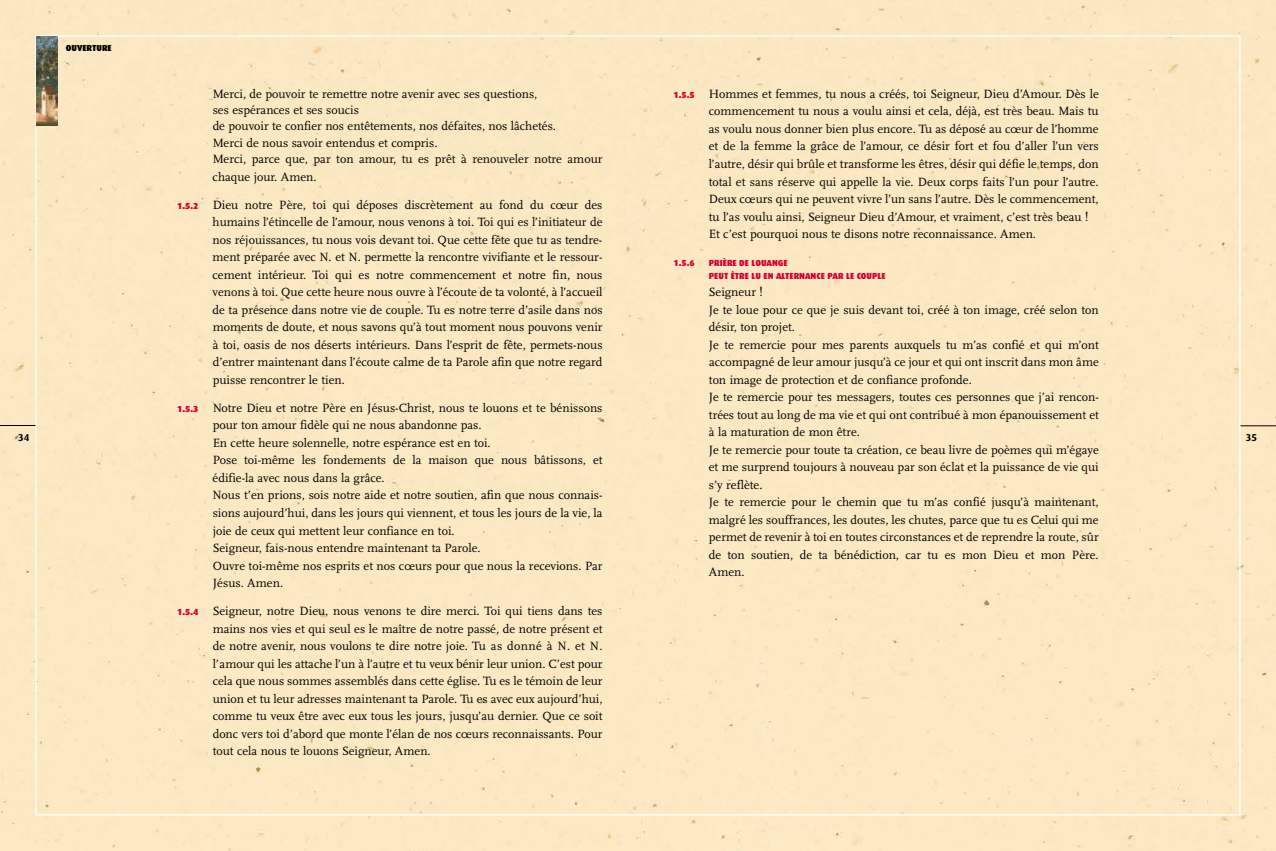
<style>
.page{position:relative;width:1276px;height:851px;background:#fff}
.page>*{position:absolute;margin:0;border:0;box-sizing:border-box;transform-origin:0 0}
.t1{font:12.5px/17.5px "Scala";color:#000}
.t2{font:700 10px "Dax";color:#000}
.t3{font:900 8.75px/12.5px "Dax";color:#d40032}
.t4{font:900 8.75px "Dax";color:#000}
.s1{font-family:"Dax";font-weight:900;font-size:8.75px;color:#d40032}
</style>
<div class="page">
<div style="left:0;top:0;width:1276px;height:850px;background:#fce8c3"></div>
<hr style="left:1240px;top:425px;width:36px;height:1px;background:#000">
<hr style="left:0;top:425px;width:35px;height:1px;background:#000">
<img style="left:37px;top:37px;width:21px;height:88px">
<p class="t4" style="left:66px;top:43px;width:47px">OUVERTURE</p>
<p class="t2" style="left:18px;top:431px;width:13px">34</p>
<p class="t1" style="left:213px;top:86px;width:391px;line-height:16.2px">Merci, de pouvoir te remettre notre avenir avec ses questions,<br>ses espérances et ses soucis<br>de pouvoir te confier nos entêtements, nos défaites, nos lâchetés.<br>Merci de nous savoir entendus et compris.<br>Merci, parce que, par ton amour, tu es prêt à renouveler notre amour</p>
<p class="t1" style="left:213px;top:168px;width:105px">chaque jour. Amen.</p>
<p class="t1" style="left:212px;top:196px;width:391px;text-align:justify;text-indent:-35px"><span class="s1">1.5.2</span> Dieu notre Père, toi qui déposes discrètement au fond du cœur des humains l’étincelle de l’amour, nous venons à toi. Toi qui es l’initiateur de nos réjouissances, tu nous vois devant toi. Que cette fête que tu as tendre&shy;ment préparée avec N. et N. permette la rencontre vivifiante et le ressour&shy;cement intérieur. Toi qui es notre commencement et notre fin, nous venons à toi. Que cette heure nous ouvre à l’écoute de ta volonté, à l’accueil de ta présence dans notre vie de couple. Tu es notre terre d’asile dans nos moments de doute, et nous savons qu’à tout moment nous pouvons venir à toi, oasis de nos déserts intérieurs. Dans l’esprit de fête, permets-nous d’entrer maintenant dans l’écoute calme de ta Parole afin que notre regard puisse rencontrer le tien.</p>
<p class="t1" style="left:213px;top:399px;width:391px;text-indent:-35px"><span class="s1">1.5.3</span> Notre Dieu et notre Père en Jésus-Christ, nous te louons et te bénissons pour ton amour fidèle qui ne nous abandonne pas.<br>En cette heure solennelle, notre espérance est en toi.<br>Pose toi-même les fondements de la maison que nous bâtissons, et édifie-la avec nous dans la grâce.<br>Nous t’en prions, sois notre aide et notre soutien, afin que nous connais&shy;sions aujourd’hui, dans les jours qui viennent, et tous les jours de la vie, la joie de ceux qui mettent leur confiance en toi.<br>Seigneur, fais-nous entendre maintenant ta Parole.<br>Ouvre toi-même nos esprits et nos cœurs pour que nous la recevions. Par Jésus. Amen.</p>
<p class="t1" style="left:213px;top:602px;width:391px;text-align:justify;text-indent:-35px"><span class="s1">1.5.4</span> Seigneur, notre Dieu, nous venons te dire merci. Toi qui tiens dans tes mains nos vies et qui seul es le maître de notre passé, de notre présent et de notre avenir, nous voulons te dire notre joie. Tu as donné à N. et N. l’amour qui les attache l’un à l’autre et tu veux bénir leur union. C’est pour cela que nous sommes assemblés dans cette église. Tu es le témoin de leur union et tu leur adresses maintenant ta Parole. Tu es avec eux aujourd’hui, comme tu veux être avec eux tous les jours, jusqu’au dernier. Que ce soit donc vers toi d’abord que monte l’élan de nos cœurs reconnaissants. Pour tout cela nous te louons Seigneur, Amen.</p>
<p class="t1" style="left:709px;top:85px;width:391px;text-indent:-35px"><span class="s1">1.5.5</span> Hommes et femmes, tu nous a créés, toi Seigneur, Dieu d’Amour. Dès le commencement tu nous a voulu ainsi et cela, déjà, est très beau. Mais tu as voulu nous donner bien plus encore. Tu as déposé au cœur de l’homme et de la femme la grâce de l’amour, ce désir fort et fou d’aller l’un vers l’autre, désir qui brûle et transforme les êtres, désir qui défie le temps, don total et sans réserve qui appelle la vie. Deux corps faits l’un pour l’autre.<br>Deux cœurs qui ne peuvent vivre l’un sans l’autre. Dès le commencement, tu l’as voulu ainsi, Seigneur Dieu d’Amour, et vraiment, c’est très beau !<br>Et c’est pourquoi nous te disons notre reconnaissance. Amen.</p>
<p class="t3" style="left:673px;top:257px;width:23px">1.5.6</p>
<p class="t3" style="left:709px;top:257px;width:178px">PRIÈRE DE LOUANGE<br>PEUT ÊTRE LU EN ALTERNANCE PAR LE COUPLE</p>
<p class="t1" style="left:709px;top:283px;width:391px">Seigneur !<br>Je te loue pour ce que je suis devant toi, créé à ton image, créé selon ton désir, ton projet.<br>Je te remercie pour mes parents auxquels tu m’as confié et qui m’ont accompagné de leur amour jusqu’à ce jour et qui ont inscrit dans mon âme ton image de protection et de confiance profonde.<br>Je te remercie pour tes messagers, toutes ces personnes que j’ai rencon&shy;trées tout au long de ma vie et qui ont contribué à mon épanouissement et à la maturation de mon être.<br>Je te remercie pour toute ta création, ce beau livre de poèmes qui m’égaye et me surprend toujours à nouveau par son éclat et la puissance de vie qui s’y reflète.<br>Je te remercie pour le chemin que tu m’as confié jusqu’à maintenant, malgré les souffrances, les doutes, les chutes, parce que tu es Celui qui me permet de revenir à toi en toutes circonstances et de reprendre la route, sûr de ton soutien, de ta bénédiction, car tu es mon Dieu et mon Père.<br>Amen.</p>
<p class="t2" style="left:1245px;top:431px;width:13px">35</p>
</div>
